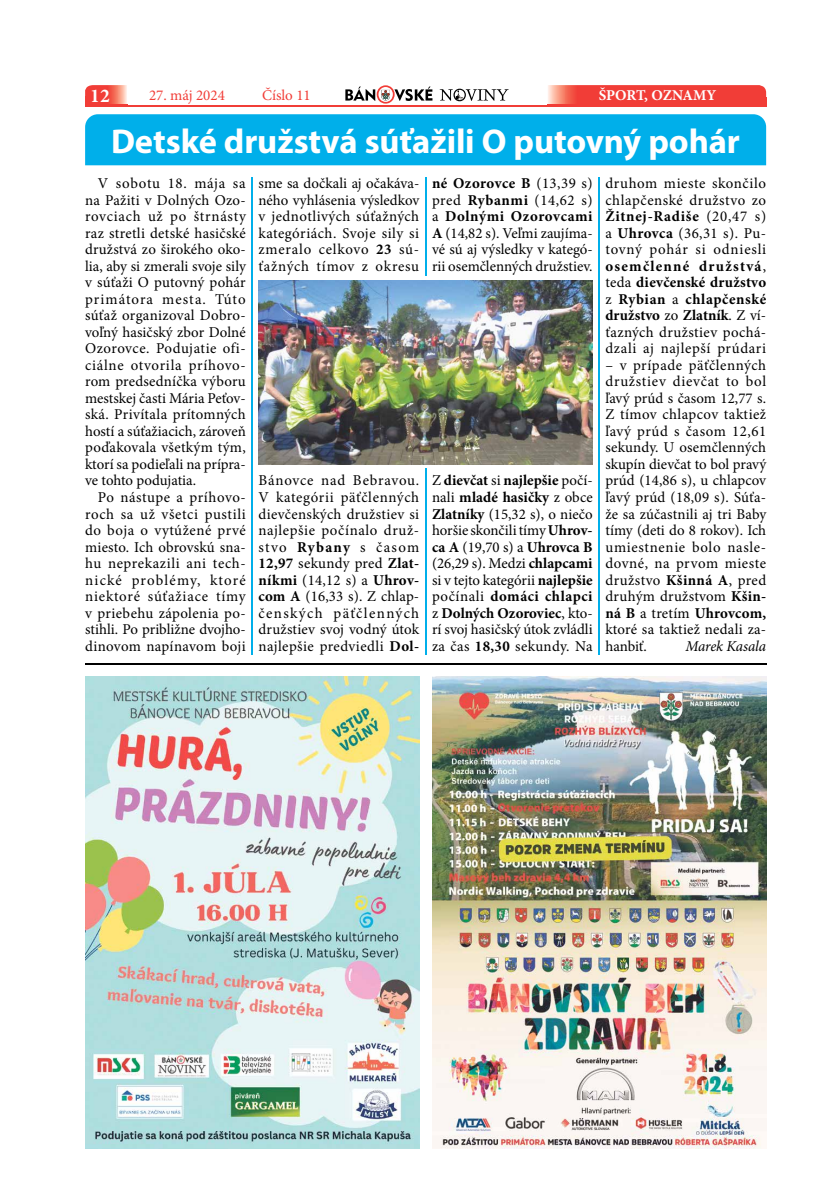
<style>
.page{position:relative;width:830px;height:1200px;background:#fff}
.page>*{position:absolute;margin:0;border:0;box-sizing:border-box;transform-origin:0 0}
.t1{font:700 34.5px "Myriad Pro";letter-spacing:-.005em;color:#fff}
.t2{font:700 19.5px "Minion Pro";color:#fff}
.t3{font:15px/16.5px "Minion Pro";letter-spacing:.015em;color:#000;text-align:justify}
.t4{font:15px "Minion Pro";color:#f13d37}
.t5{font:700 15px "Minion Pro";color:#fff}
.t6{font:italic 15px "Minion Pro";letter-spacing:-.015em;color:#000}
.s1{font-weight:700}
</style>
<div class="page">
<svg style="left:345px;top:85px;width:87px;height:19px"></svg>
<svg style="left:439px;top:89px;width:69px;height:12px"></svg>
<hr style="left:96px;top:105px;width:657px;height:1px;background:#f13d37">
<svg style="left:547px;top:85px;width:218px;height:20px"></svg>
<svg style="left:85px;top:85px;width:42px;height:20px"></svg>
<div style="left:85px;top:96px;width:17px;height:10px;background:#f13d37"></div>
<div style="left:748px;top:97px;width:17px;height:9px;background:#f13d37"></div>
<hr style="left:85px;top:662px;width:680px;height:2px;background:#000">
<div style="left:85px;top:114px;width:680px;height:51px;background:#00afea"></div>
<hr style="left:251px;top:177px;width:2px;height:477px;background:#00afea">
<hr style="left:424px;top:177px;width:2px;height:99px;background:#00afea">
<hr style="left:424px;top:468px;width:2px;height:186px;background:#00afea">
<hr style="left:598px;top:177px;width:1px;height:477px;background:#00afea">
<img style="left:258px;top:280px;width:334px;height:184px">
<img style="left:432px;top:676px;width:333px;height:472px">
<img style="left:85px;top:676px;width:334px;height:472px">
<h2 class="t2" style="left:90px;top:82px;width:21px">12</h2>
<p class="t4" style="left:149px;top:86px;width:77px">27. máj 2024</p>
<p class="t4" style="left:262px;top:86px;width:50px">Číslo 11</p>
<p class="t5" style="left:598px;top:85px;width:119px">ŠPORT, OZNAMY</p>
<h1 class="t1" style="left:111px;top:118px;width:630px">Detské družstvá súťažili O putovný pohár</h1>
<p class="t3" style="left:85px;top:175px;width:162px;text-indent:13px">V sobotu 18. mája sa na Pažiti v Dolných Ozo&shy;rovciach už po štrnásty raz stretli detské hasičské družstvá zo širokého oko&shy;lia, aby si zmerali svoje sily v súťaži O putovný pohár primátora mesta. Túto súťaž organizoval Dobro&shy;voľný hasičský zbor Dolné Ozorovce. Podujatie ofi&shy;ciálne otvorila príhovo&shy;rom predsedníčka výboru mestskej časti Mária Peťov&shy;ská. Privítala prítomných hostí a súťažiacich, zároveň poďakovala všetkým tým, ktorí sa podieľali na prípra&shy;ve tohto podujatia.</p>
<p class="t3" style="left:85px;top:489px;width:162px;text-indent:13px">Po nástupe a príhovo&shy;roch sa už všetci pustili do boja o vytúžené prvé miesto. Ich obrovskú sna&shy;hu neprekazili ani tech&shy;nické problémy, ktoré niektoré súťažiace tímy v priebehu zápolenia po&shy;stihli. Po približne dvojho&shy;dinovom napínavom boji</p>
<p class="t3" style="left:258px;top:175px;width:162px">sme sa dočkali aj očakáva&shy;ného vyhlásenia výsledkov v jednotlivých súťažných kategóriách. Svoje sily si zmeralo celkovo <span class="s1">23</span> sú&shy;ťažných tímov z okresu</p>
<p class="t3" style="left:605px;top:175px;width:162px">druhom mieste skončilo chlapčenské družstvo zo <span class="s1">Žitnej-Radiše</span> (20,47 s) a <span class="s1">Uhrovca</span> (36,31 s). Pu&shy;tovný pohár si odniesli <span class="s1">osemčlenné družstvá</span>, teda <span class="s1">dievčenské družstvo </span>z <span class="s1">Rybian</span> a <span class="s1">chlapčenské družstvo</span> zo <span class="s1">Zlatník</span>. Z ví&shy;ťazných družstiev pochá&shy;dzali aj najlepší prúdari</p>
<p class="t3" style="left:605px;top:357px;width:162px">– v prípade päťčlenných družstiev dievčat to bol ľavý prúd s časom 12,77 s.<br>Z tímov chlapcov taktiež ľavý prúd s časom 12,61 sekundy. U osemčlenných skupín dievčat to bol pravý prúd (14,86 s), u chlapcov ľavý prúd (18,09 s). Súťa&shy;že sa zúčastnili aj tri Baby tímy (deti do 8 rokov). Ich umiestnenie bolo nasle&shy;dovné, na prvom mieste družstvo <span class="s1">Kšinná A</span>, pred druhým družstvom <span class="s1">Kšin&shy;ná B</span> a tretím <span class="s1">Uhrovcom, </span>ktoré sa taktiež nedali za&shy;hanbiť.</p>
<p class="t3" style="left:432px;top:175px;width:162px"><span class="s1">né Ozorovce B</span> (13,39 s) pred <span class="s1">Rybanmi</span> (14,62 s) a <span class="s1">Dolnými Ozorovcami A</span> (14,82 s). Veľmi zaujíma&shy;vé sú aj výsledky v kategó&shy;rii osemčlenných družstiev.</p>
<p class="t3" style="left:258px;top:472px;width:162px">Bánovce nad Bebravou.<br>V kategórii päťčlenných dievčenských družstiev si najlepšie počínalo druž&shy;stvo <span class="s1">Rybany</span> s časom <span class="s1">12,97</span> sekundy pred <span class="s1">Zlat&shy;níkmi</span> (14,12 s) a <span class="s1">Uhrov&shy;com A</span> (16,33 s). Z chlap&shy;čenských päťčlenných družstiev svoj vodný útok najlepšie predviedli <span class="s1">Dol-</span></p>
<p class="t3" style="left:432px;top:472px;width:162px">Z <span class="s1">dievčat</span> si <span class="s1">najlepšie</span> počí&shy;nali <span class="s1">mladé hasičky</span> z obce <span class="s1">Zlatníky</span> (15,32 s), o niečo horšie skončili tímy <span class="s1">Uhrov&shy;ca A</span> (19,70 s) a <span class="s1">Uhrovca B </span>(26,29 s). Medzi <span class="s1">chlapcami </span>si v tejto kategórii <span class="s1">najlepšie </span>počínali <span class="s1">domáci chlapci </span>z <span class="s1">Dolných Ozoroviec</span>, kto&shy;rí svoj hasičský útok zvládli za čas <span class="s1">18,30</span> sekundy. Na</p>
<p class="t6" style="left:685px;top:635px;width:82px">Marek Kasala</p>
</div>
